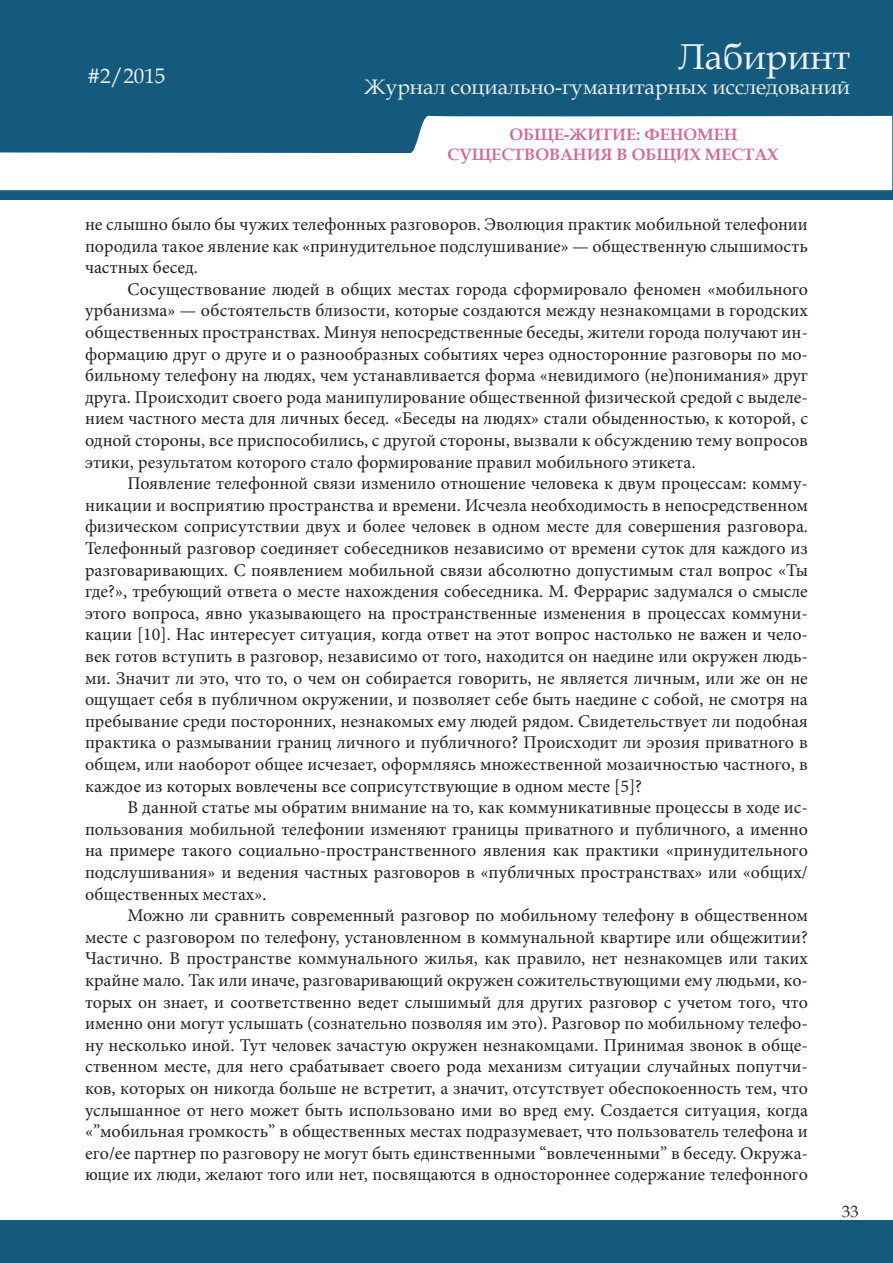
<style>
.page{position:relative;width:893px;height:1263px;background:#fff}
.page>*{position:absolute;margin:0;border:0;box-sizing:border-box;transform-origin:0 0}
.t1{font:36px "Book Antiqua";color:#edefed}
.t2{font:21px "Book Antiqua";color:#edefed}
.t3{font:18px/21.6px "Minion Pro";color:#231f20;text-align:justify}
.t4{font:700 16.5px/19.8px "Book Antiqua";color:#d26b97}
.t5{font:16.5px "Book Antiqua";color:#231f20}
</style>
<div class="page">
<div style="left:0;top:1px;width:892px;height:1261px;background:#145a7d"></div>
<hr style="left:0;top:200px;width:1px;height:1020px;background:#fff">
<div style="left:1px;top:200px;width:891px;height:1020px;background:#fff"></div>
<svg style="left:0;top:115px;width:892px;height:75px;fill:#fff"></svg>
<p class="t2" style="left:87px;top:61px;width:79px">#2/2015</p>
<p class="t2" style="left:100px;top:61px;width:12px">1</p>
<p class="t2" style="left:155px;top:61px;width:12px">4</p>
<h1 class="t1" style="left:678px;top:31px;width:173px">Лабиринт</h1>
<p class="t2" style="left:364px;top:72px;width:487px">Журнал социально-гуманитарных исследований</p>
<p class="t4" style="left:447px;top:125px;width:332px;text-indent:62px">ОБЩЕ-ЖИТИЕ: ФЕНОМЕН<br>СУЩЕСТВОВАНИЯ В ОБЩИХ МЕСТАХ</p>
<p class="t3" style="left:85px;top:213px;width:724px">не слышно было бы чужих телефонных разговоров. Эволюция практик мобильной телефонии породила такое явление как «принудительное подслушивание» — общественную слышимость частных бесед.</p>
<p class="t3" style="left:85px;top:278px;width:724px;text-indent:43px">Сосуществование людей в общих местах города сформировало феномен «мобильного урбанизма» — обстоятельств близости, которые создаются между незнакомцами в городских общественных пространствах. Минуя непосредственные беседы, жители города получают ин&shy;формацию друг о друге и о разнообразных событиях через односторонние разговоры по мо&shy;бильному телефону на людях, чем устанавливается форма «невидимого (не)понимания» друг друга. Происходит своего рода манипулирование общественной физической средой с выделе&shy;нием частного места для личных бесед. «Беседы на людях» стали обыденностью, к которой, с одной стороны, все приспособились, с другой стороны, вызвали к обсуждению тему вопросов этики, результатом которого стало формирование правил мобильного этикета.</p>
<p class="t3" style="left:85px;top:473px;width:724px;text-indent:43px">Появление телефонной связи изменило отношение человека к двум процессам: комму&shy;никации и восприятию пространства и времени. Исчезла необходимость в непосредственном физическом соприсутствии двух и более человек в одном месте для совершения разговора.<br>Телефонный разговор соединяет собеседников независимо от времени суток для каждого из разговаривающих. С появлением мобильной связи абсолютно допустимым стал вопрос «Ты где?», требующий ответа о месте нахождения собеседника. М. Феррарис задумался о смысле этого вопроса, явно указывающего на пространственные изменения в процессах коммуни&shy;кации [10]. Нас интересует ситуация, когда ответ на этот вопрос настолько не важен и чело&shy;век готов вступить в разговор, независимо от того, находится он наедине или окружен людь&shy;ми. Значит ли это, что то, о чем он собирается говорить, не является личным, или же он не ощущает себя в публичном окружении, и позволяет себе быть наедине с собой, не смотря на пребывание среди посторонних, незнакомых ему людей рядом. Свидетельствует ли подобная практика о размывании границ личного и публичного? Происходит ли эрозия приватного в общем, или наоборот общее исчезает, оформляясь множественной мозаичностью частного, в каждое из которых вовлечены все соприсутствующие в одном месте [5]?</p>
<p class="t3" style="left:85px;top:797px;width:724px;text-indent:43px">В данной статье мы обратим внимание на то, как коммуникативные процессы в ходе ис&shy;пользования мобильной телефонии изменяют границы приватного и публичного, а именно на примере такого социально-пространственного явления как практики «принудительного подслушивания» и ведения частных разговоров в «публичных пространствах» или «общих/ общественных местах».</p>
<p class="t3" style="left:85px;top:905px;width:724px;text-indent:43px">Можно ли сравнить современный разговор по мобильному телефону в общественном месте с разговором по телефону, установленном в коммунальной квартире или общежитии?<br>Частично. В пространстве коммунального жилья, как правило, нет незнакомцев или таких крайне мало. Так или иначе, разговаривающий окружен сожительствующими ему людьми, ко&shy;торых он знает, и соответственно ведет слышимый для других разговор с учетом того, что именно они могут услышать (сознательно позволяя им это). Разговор по мобильному телефо&shy;ну несколько иной. Тут человек зачастую окружен незнакомцами. Принимая звонок в обще&shy;ственном месте, для него срабатывает своего рода механизм ситуации случайных попутчи&shy;ков, которых он никогда больше не встретит, а значит, отсутствует обеспокоенность тем, что услышанное от него может быть использовано ими во вред ему. Создается ситуация, когда «”мобильная громкость” в общественных местах подразумевает, что пользователь телефона и его/ее партнер по разговору не могут быть единственными “вовлеченными” в беседу. Окружа&shy;ющие их люди, желают того или нет, посвящаются в одностороннее содержание телефонного</p>
<p class="t5" style="left:842px;top:1200px;width:18px">33</p>
</div>
